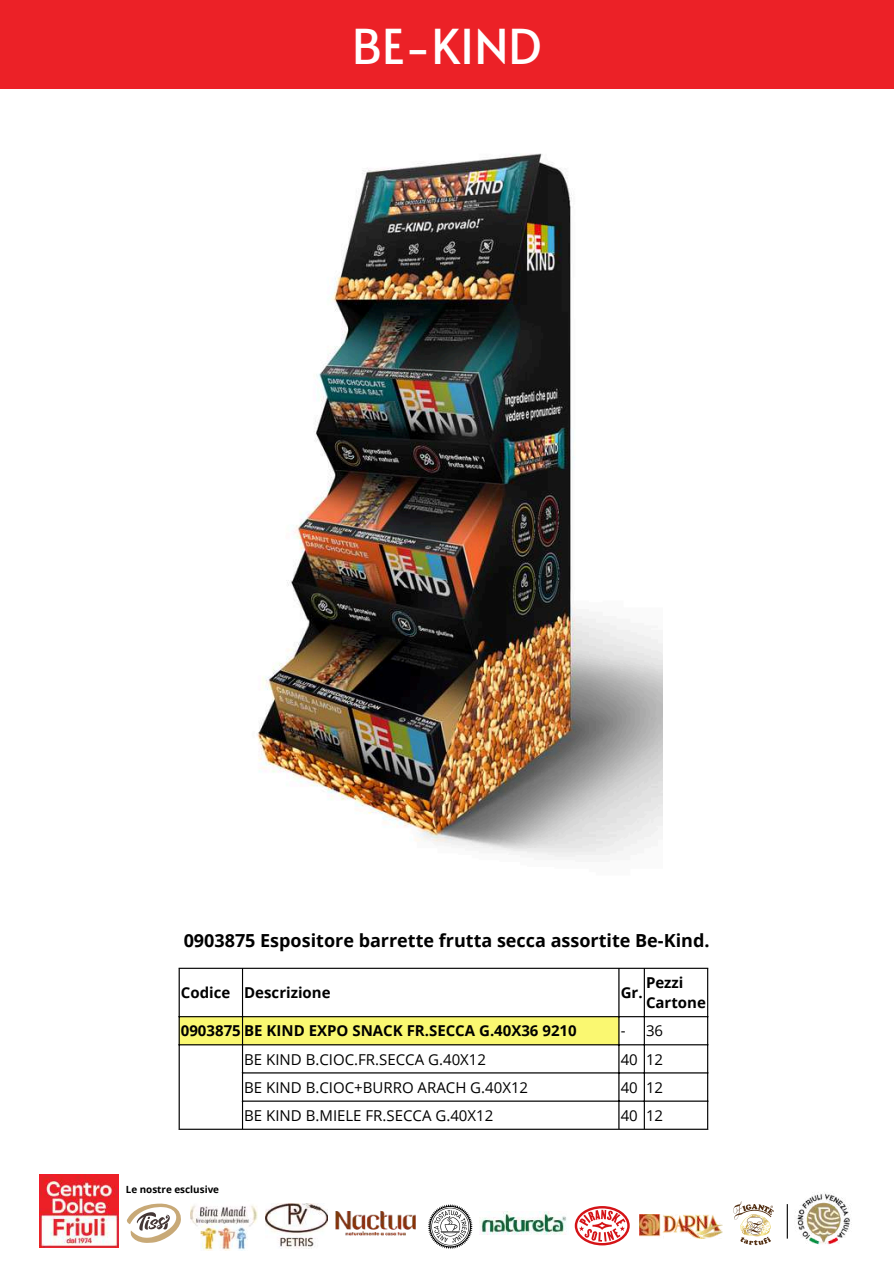
<style>
.page{position:relative;width:894px;height:1264px;background:#fff}
.page>*{position:absolute;margin:0;border:0;box-sizing:border-box;transform-origin:0 0}
.t1{font:48px "Alata";color:#fff}
.t2{font:700 18px "Open Sans";color:#000}
.t3{font:15px "Open Sans";color:#000}
.t4{font:700 15px/20.2px "Open Sans";color:#000}
.t5{font:700 9.9px "Open Sans";color:#000}
</style>
<div class="page">
<div style="left:0;top:0;width:893px;height:89px;background:#ec2127"></div>
<img style="left:190px;top:1205px;width:67px;height:45px">
<img style="left:479px;top:1211px;width:88px;height:23px">
<svg style="left:127px;top:1203px;width:54px;height:39px"></svg>
<svg style="left:574px;top:1206px;width:55px;height:39px"></svg>
<svg style="left:733px;top:1201px;width:40px;height:44px"></svg>
<svg style="left:428px;top:1204px;width:44px;height:45px"></svg>
<img style="left:335px;top:1211px;width:81px;height:25px">
<img style="left:639px;top:1214px;width:83px;height:24px">
<img style="left:40px;top:1174px;width:78px;height:73px">
<img style="left:265px;top:1203px;width:62px;height:45px">
<img style="left:797px;top:1192px;width:55px;height:53px">
<hr style="left:786px;top:1204px;width:1px;height:34px;background:#000">
<img style="left:257px;top:153px;width:404px;height:704px">
<div style="left:180px;top:1017px;width:438px;height:27px;background:#faf871"></div>
<hr style="left:178px;top:968px;width:2px;height:160px;background:#000">
<hr style="left:242px;top:968px;width:1px;height:160px;background:#000">
<hr style="left:618px;top:968px;width:1px;height:160px;background:#000">
<hr style="left:643px;top:968px;width:1px;height:160px;background:#000">
<hr style="left:707px;top:968px;width:1px;height:160px;background:#000">
<hr style="left:178px;top:967px;width:530px;height:1px;background:#000">
<hr style="left:178px;top:1016px;width:530px;height:1px;background:#000">
<hr style="left:178px;top:1044px;width:530px;height:1px;background:#000">
<hr style="left:242px;top:1072px;width:466px;height:1px;background:#000">
<hr style="left:242px;top:1100px;width:466px;height:1px;background:#000">
<hr style="left:178px;top:1128px;width:530px;height:1px;background:#000">
<h1 class="t1" style="left:352px;top:11px;width:191px">BE-KIND</h1>
<p class="t2" style="left:184px;top:928px;width:527px">0903875 Espositore barrette frutta secca assortite Be-Kind.</p>
<p class="t4" style="left:181px;top:982px;width:151px">Codice Descrizione</p>
<p class="t4" style="left:620px;top:982px;width:23px">Gr.</p>
<p class="t4" style="left:645px;top:972px;width:61px">Pezzi<br>Cartone</p>
<p class="t4" style="left:181px;top:1020px;width:397px">0903875 BE KIND EXPO SNACK FR.SECCA G.40X36 9210</p>
<p class="t3" style="left:620px;top:1020px;width:44px">- 36</p>
<p class="t3" style="left:244px;top:1048px;width:243px">BE KIND B.CIOC.FR.SECCA G.40X12</p>
<p class="t3" style="left:620px;top:1048px;width:44px">40 12</p>
<p class="t3" style="left:244px;top:1076px;width:285px">BE KIND B.CIOC+BURRO ARACH G.40X12</p>
<p class="t3" style="left:620px;top:1076px;width:44px">40 12</p>
<p class="t3" style="left:244px;top:1104px;width:250px">BE KIND B.MIELE FR.SECCA G.40X12</p>
<p class="t3" style="left:620px;top:1104px;width:44px">40 12</p>
<p class="t5" style="left:126px;top:1182px;width:95px">Le nostre esclusive</p>
</div>
